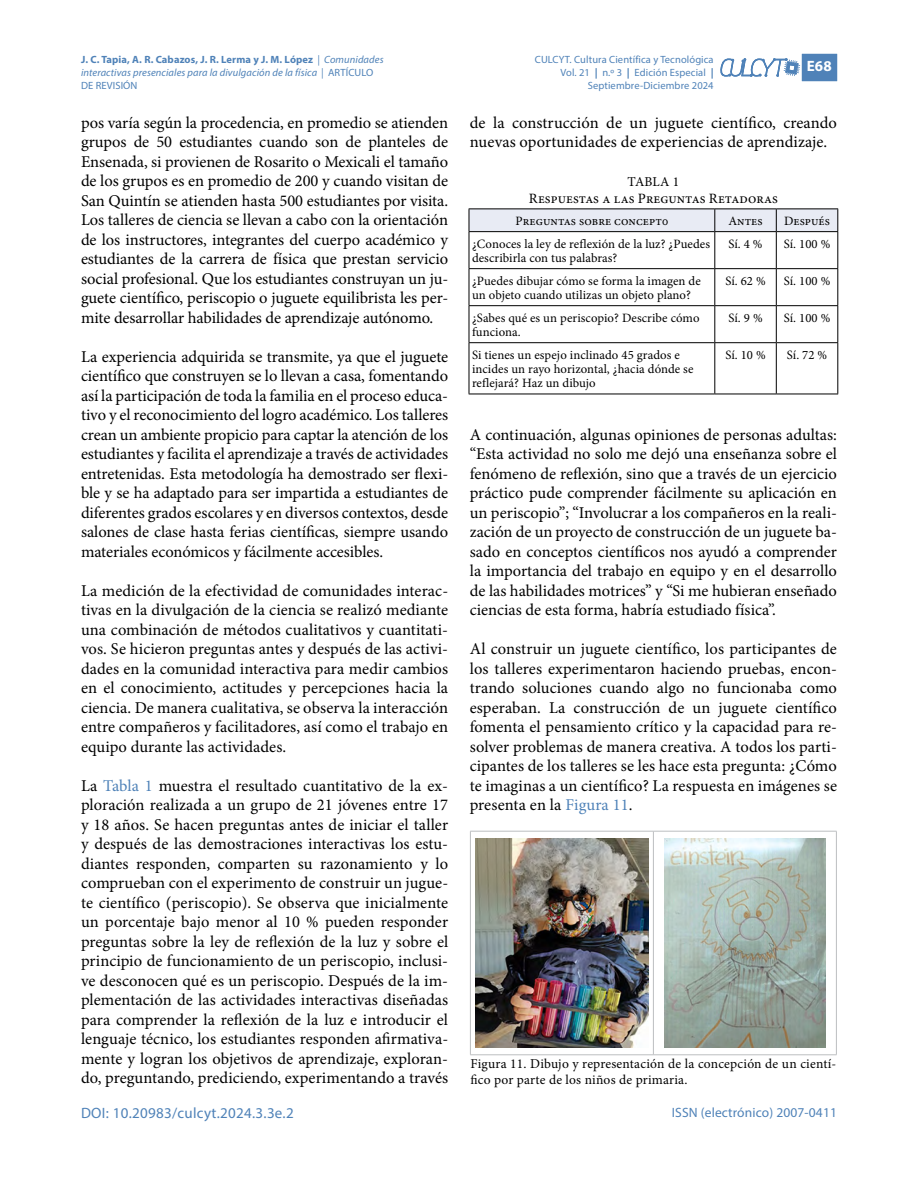
<style>
.page{position:relative;width:918px;height:1188px;background:#fff}
.page>*{position:absolute;margin:0;border:0;box-sizing:border-box;transform-origin:0 0}
.t1{font:16.5px/19.5px "Minion Pro";color:#000;text-align:justify}
.t2{font:15px "Myriad Pro";letter-spacing:.02em;color:#4f82b8}
.t3{font:700 15px "Myriad Pro";color:#fff}
.t4{font:14.25px "Minion Pro";letter-spacing:.005em;color:#000}
.t5{font:13.5px/16.2px "Minion Pro";letter-spacing:.015em;color:#000}
.t6{font:13.5px "Myriad Pro";letter-spacing:.01em;color:#4f82b8}
.t7{font:12.75px/14.2px "Minion Pro";letter-spacing:.005em;color:#000}
.t8{font:italic 10.5px/12.6px "Myriad Pro";letter-spacing:.01em;color:#4f82b8}
.t9{font:10.5px/12.6px "Myriad Pro";letter-spacing:.01em;color:#4f82b8;text-align:right}
.s1{font-weight:700;font-style:normal}
.s2{font-style:normal}
.s3{font-weight:700}
.s4{color:#4f82b8}
</style>
<div class="page">
<div style="left:802px;top:54px;width:35px;height:27px;background:#4f82b8"></div>
<svg style="left:720px;top:59px;width:80px;height:17px"></svg>
<hr style="left:776px;top:232px;width:1px;height:36px;background:#000">
<hr style="left:837px;top:232px;width:1px;height:36px;background:#000">
<hr style="left:776px;top:269px;width:1px;height:36px;background:#000">
<hr style="left:837px;top:269px;width:1px;height:36px;background:#000">
<hr style="left:776px;top:306px;width:1px;height:36px;background:#000">
<hr style="left:837px;top:306px;width:1px;height:36px;background:#000">
<hr style="left:776px;top:343px;width:1px;height:51px;background:#000">
<hr style="left:837px;top:343px;width:1px;height:51px;background:#000">
<hr style="left:469px;top:268px;width:246px;height:1px;background:#000">
<hr style="left:715px;top:268px;width:61px;height:1px;background:#000">
<hr style="left:776px;top:268px;width:62px;height:1px;background:#000">
<hr style="left:469px;top:305px;width:246px;height:1px;background:#000">
<hr style="left:715px;top:305px;width:61px;height:1px;background:#000">
<hr style="left:776px;top:305px;width:62px;height:1px;background:#000">
<hr style="left:469px;top:342px;width:246px;height:1px;background:#000">
<hr style="left:715px;top:342px;width:61px;height:1px;background:#000">
<hr style="left:776px;top:342px;width:62px;height:1px;background:#000">
<hr style="left:469px;top:394px;width:246px;height:1px;background:#000">
<hr style="left:715px;top:394px;width:61px;height:1px;background:#000">
<hr style="left:776px;top:394px;width:62px;height:1px;background:#000">
<hr style="left:469px;top:208px;width:246px;height:1px;background:#000">
<hr style="left:715px;top:208px;width:61px;height:1px;background:#000">
<hr style="left:776px;top:208px;width:62px;height:1px;background:#000">
<div style="left:469px;top:209px;width:369px;height:22px;background:#e8ebf4"></div>
<hr style="left:715px;top:231px;width:61px;height:1px;background:#000">
<hr style="left:776px;top:231px;width:62px;height:1px;background:#000">
<hr style="left:469px;top:231px;width:246px;height:1px;background:#000">
<hr style="left:469px;top:232px;width:1px;height:36px;background:#000">
<hr style="left:714px;top:232px;width:1px;height:36px;background:#000">
<hr style="left:469px;top:269px;width:1px;height:36px;background:#000">
<hr style="left:714px;top:269px;width:1px;height:36px;background:#000">
<hr style="left:469px;top:306px;width:1px;height:36px;background:#000">
<hr style="left:714px;top:306px;width:1px;height:36px;background:#000">
<hr style="left:469px;top:343px;width:1px;height:51px;background:#000">
<hr style="left:714px;top:343px;width:1px;height:51px;background:#000">
<hr style="left:470px;top:831px;width:1px;height:224px;background:#bcbec0">
<hr style="left:653px;top:831px;width:1px;height:224px;background:#bcbec0">
<hr style="left:836px;top:831px;width:1px;height:224px;background:#bcbec0">
<hr style="left:470px;top:831px;width:183px;height:1px;background:#bcbec0">
<hr style="left:653px;top:831px;width:184px;height:1px;background:#bcbec0">
<hr style="left:470px;top:1055px;width:183px;height:1px;background:#bcbec0">
<hr style="left:653px;top:1055px;width:184px;height:1px;background:#bcbec0">
<img style="left:476px;top:838px;width:172px;height:210px">
<img style="left:665px;top:839px;width:160px;height:208px">
<p class="t8" style="left:81px;top:53px;width:304px"><span class="s1">J. C. Tapia, A. R. Cabazos, J. R. Lerma y J. M. López</span> | Comunidades interactivas presenciales para la divulgación de la física | <span class="s2">ARTÍCULO<br>DE REVISIÓN</span></p>
<p class="t9" style="left:535px;top:53px;width:180px">CULCYT. Cultura Científica y Tecnológica<br>Vol. 21 <span class="s3">|</span> n.º 3 <span class="s3">|</span> Edición Especial <span class="s3">|<br></span>Septiembre-Diciembre 2024</p>
<p class="t3" style="left:807px;top:56px;width:26px">E68</p>
<p class="t3" style="left:812px;top:56px;width:18px">68</p>
<p class="t1" style="left:81px;top:113px;width:369px">pos varía según la procedencia, en promedio se atienden grupos de 50 estudiantes cuando son de planteles de Ensenada, si provienen de Rosarito o Mexicali el tamaño de los grupos es en promedio de 200 y cuando visitan de San Quintín se atienden hasta 500 estudiantes por visita.<br>Los talleres de ciencia se llevan a cabo con la orientación de los instructores, integrantes del cuerpo académico y estudiantes de la carrera de física que prestan servicio social profesional. Que los estudiantes construyan un ju&shy;guete científico, periscopio o juguete equilibrista les per&shy;mite desarrollar habilidades de aprendizaje autónomo.</p>
<p class="t1" style="left:81px;top:347px;width:369px">La experiencia adquirida se transmite, ya que el juguete científico que construyen se lo llevan a casa, fomentando así la participación de toda la familia en el proceso educa&shy;tivo y el reconocimiento del logro académico. Los talleres crean un ambiente propicio para captar la atención de los estudiantes y facilita el aprendizaje a través de actividades entretenidas. Esta metodología ha demostrado ser flexi&shy;ble y se ha adaptado para ser impartida a estudiantes de diferentes grados escolares y en diversos contextos, desde salones de clase hasta ferias científicas, siempre usando materiales económicos y fácilmente accesibles.</p>
<p class="t1" style="left:81px;top:581px;width:369px">La medición de la efectividad de comunidades interac&shy;tivas en la divulgación de la ciencia se realizó mediante una combinación de métodos cualitativos y cuantitati&shy;vos. Se hicieron preguntas antes y después de las activi&shy;dades en la comunidad interactiva para medir cambios en el conocimiento, actitudes y percepciones hacia la ciencia. De manera cualitativa, se observa la interacción entre compañeros y facilitadores, así como el trabajo en equipo durante las actividades.</p>
<p class="t1" style="left:81px;top:776px;width:369px">La <span class="s4">Tabla 1</span> muestra el resultado cuantitativo de la ex&shy;ploración realizada a un grupo de 21 jóvenes entre 17 y 18 años. Se hacen preguntas antes de iniciar el taller y después de las demostraciones interactivas los estu&shy;diantes responden, comparten su razonamiento y lo comprueban con el experimento de construir un jugue&shy;te científico (periscopio). Se observa que inicialmente un porcentaje bajo menor al 10 % pueden responder preguntas sobre la ley de reflexión de la luz y sobre el principio de funcionamiento de un periscopio, inclusi&shy;ve desconocen qué es un periscopio. Después de la im&shy;plementación de las actividades interactivas diseñadas para comprender la reflexión de la luz e introducir el lenguaje técnico, los estudiantes responden afirmativa&shy;mente y logran los objetivos de aprendizaje, exploran&shy;do, preguntando, prediciendo, experimentando a través</p>
<p class="t1" style="left:470px;top:113px;width:369px">de la construcción de un juguete científico, creando nuevas oportunidades de experiencias de aprendizaje.</p>
<p class="t5" style="left:627px;top:174px;width:53px">TABLA 1</p>
<p class="t4" style="left:529px;top:188px;width:251px">Respuestas a las Preguntas Retadoras</p>
<p class="t7" style="left:516px;top:214px;width:154px">Preguntas sobre concept0</p>
<p class="t7" style="left:728px;top:214px;width:36px">Antes</p>
<p class="t7" style="left:784px;top:214px;width:48px">Después</p>
<p class="t7" style="left:472px;top:237px;width:240px">¿Conoces la ley de reflexión de la luz? ¿Puedes describirla con tus palabras?</p>
<p class="t7" style="left:728px;top:237px;width:36px">Sí. 4 %</p>
<p class="t7" style="left:784px;top:237px;width:48px">Sí. 100 %</p>
<p class="t7" style="left:472px;top:274px;width:230px">¿Puedes dibujar cómo se forma la imagen de un objeto cuando utilizas un objeto plano?</p>
<p class="t7" style="left:725px;top:274px;width:42px">Sí. 62 %</p>
<p class="t7" style="left:784px;top:274px;width:48px">Sí. 100 %</p>
<p class="t7" style="left:472px;top:311px;width:229px">¿Sabes qué es un periscopio? Describe cómo funciona.</p>
<p class="t7" style="left:729px;top:311px;width:36px">Sí. 9 %</p>
<p class="t7" style="left:784px;top:311px;width:48px">Sí. 100 %</p>
<p class="t7" style="left:472px;top:348px;width:223px">Si tienes un espejo inclinado 45 grados e incides un rayo horizontal, ¿hacia dónde se reflejará? Haz un dibujo</p>
<p class="t7" style="left:725px;top:348px;width:42px">Sí. 10 %</p>
<p class="t7" style="left:787px;top:348px;width:42px">Sí. 72 %</p>
<p class="t1" style="left:470px;top:425px;width:369px">A continuación, algunas opiniones de personas adultas: “Esta actividad no solo me dejó una enseñanza sobre el fenómeno de reflexión, sino que a través de un ejercicio práctico pude comprender fácilmente su aplicación en un periscopio”; “Involucrar a los compañeros en la reali&shy;zación de un proyecto de construcción de un juguete ba&shy;sado en conceptos científicos nos ayudó a comprender la importancia del trabajo en equipo y en el desarrollo de las habilidades motrices” y “Si me hubieran enseñado ciencias de esta forma, habría estudiado física”.</p>
<p class="t1" style="left:470px;top:639px;width:369px">Al construir un juguete científico, los participantes de los talleres experimentaron haciendo pruebas, encon&shy;trando soluciones cuando algo no funcionaba como esperaban. La construcción de un juguete científico fomenta el pensamiento crítico y la capacidad para re&shy;solver problemas de manera creativa. A todos los parti&shy;cipantes de los talleres se les hace esta pregunta: ¿Cómo te imaginas a un científico? La respuesta en imágenes se presenta en la <span class="s4">Figura 11</span>.</p>
<p class="t5" style="left:470px;top:1055px;width:367px">Figura 11. Dibujo y representación de la concepción de un cientí&shy;fico por parte de los niños de primaria.</p>
<p class="t2" style="left:81px;top:1104px;width:214px">DOI: 10.20983/culcyt.2024.3.3e.2</p>
<p class="t6" style="left:672px;top:1104px;width:167px">ISSN (electrónico) 2007-0411</p>
</div>
